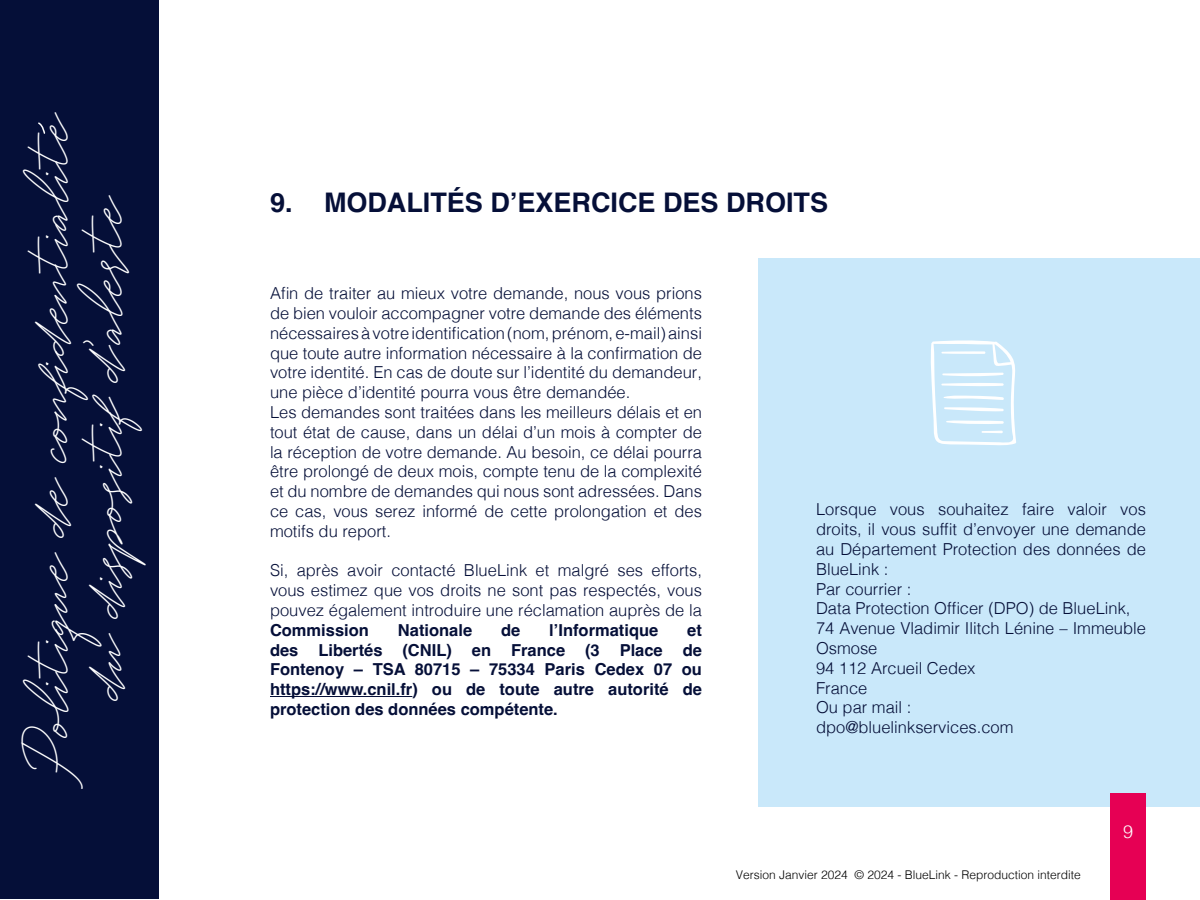
<style>
.page{position:relative;width:1200px;height:900px;background:#fff}
.page>*{position:absolute;margin:0;border:0;box-sizing:border-box;transform-origin:0 0}
.t1{font:45px/54px "White Angelica";color:#fff;text-align:center}
.t2{font:700 27px "Helvetica";color:#050f38}
.t3{font:300 18px "Helvetica";color:#fff}
.t4{font:300 16.5px/19.8px "Helvetica";color:#050f38}
.t5{font:700 16.5px/19.8px "Helvetica";color:#050f38;text-align:justify}
.t6{font:300 12px "Helvetica";color:#000}
</style>
<div class="page">
<div style="left:1px;top:1px;width:158px;height:898px;background:#050f38"></div>
<div style="left:758px;top:258px;width:442px;height:549px;background:#c9e8fa"></div>
<hr style="left:270px;top:696px;width:142px;height:1px;background:#050f38">
<svg style="left:930px;top:340px;width:86px;height:106px"></svg>
<div style="left:1110px;top:794px;width:36px;height:106px;background:#e60054"></div>
<svg style="left:38px;top:122px;width:8px;height:12px"></svg>
<h1 class="t1" style="left:25px;top:780px;width:675px;rotate:-90deg">Politique de confidentialité du dispositifd’alerte</h1>
<h2 class="t2" style="left:270px;top:186px;width:560px">9. MODALITÉS D’EXERCICE DES DROITS</h2>
<p class="t4" style="left:270px;top:282px;width:434px">Afin de traiter au mieux votre demande, nous vous prions de bien vouloir accompagner votre demande des éléments nécessaires à votre identification (nom, prénom, e-mail) ainsi que toute autre information nécessaire à la confirmation de votre identité. En cas de doute sur l’identité du demandeur, une pièce d’identité pourra vous être demandée.<br>Les demandes sont traitées dans les meilleurs délais et en tout état de cause, dans un délai d’un mois à compter de la réception de votre demande. Au besoin, ce délai pourra être prolongé de deux mois, compte tenu de la complexité et du nombre de demandes qui nous sont adressées. Dans ce cas, vous serez informé de cette prolongation et des motifs du report.</p>
<p class="t4" style="left:270px;top:560px;width:434px;text-align:justify">Si, après avoir contacté BlueLink et malgré ses efforts, vous estimez que vos droits ne sont pas respectés, vous pouvez également introduire une réclamation auprès de la</p>
<p class="t5" style="left:270px;top:622px;width:101px">Commission</p>
<p class="t5" style="left:398px;top:622px;width:76px">Nationale</p>
<p class="t5" style="left:501px;top:622px;width:21px">de</p>
<p class="t5" style="left:549px;top:622px;width:111px">l’Informatique</p>
<p class="t5" style="left:270px;top:622px;width:434px;text-indent:417px">et des Libertés (CNIL) en France (3 Place de Fontenoy – TSA 80715 – 75334 Paris Cedex 07 ou https://www.cnil.fr) ou de toute autre autorité de protection des données compétente.</p>
<p class="t4" style="left:816px;top:498px;width:332px">Lorsque vous souhaitez faire valoir vos droits, il vous suffit d’envoyer une demande au Département Protection des données de<br>BlueLink :<br>Par courrier :<br>Data Protection Officer (DPO) de BlueLink,<br>74 Avenue Vladimir Ilitch Lénine – Immeuble<br>Osmose<br>94 112 Arcueil Cedex<br>France<br>Ou par mail :<br>dpo@bluelinkservices.com</p>
<p class="t6" style="left:736px;top:864px;width:347px">Version Janvier 2024 © 2024 - BlueLink - Reproduction interdite</p>
<p class="t3" style="left:1123px;top:816px;width:12px">9</p>
</div>
